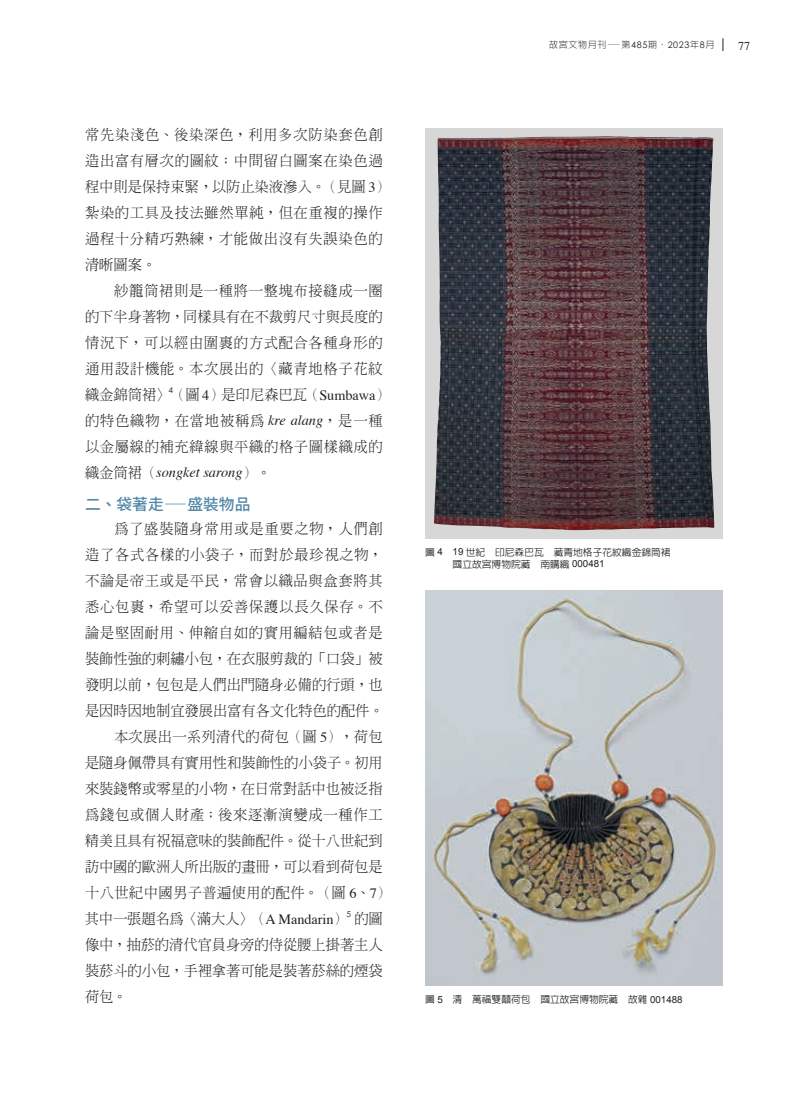
<style>
.page{position:relative;width:808px;height:1106px;background:#fff}
.page>*{position:absolute;margin:0;border:0;box-sizing:border-box;transform-origin:0 0}
.t1{font:500 15.75px "Noto Sans CJ Ktc";color:#5186a5}
.t2{font:300 14.25px/26px "AR Ming B5";letter-spacing:.045em;color:#231f20}
.t3{font:300 14.25px "AR Ming B5";color:#231f20}
.t4{font:300 14.25px "AR Ming B5";letter-spacing:-.01em;color:#231f20}
.t5{font:italic 14.25px "Times";color:#231f20}
.t6{font:300 14.25px "AR Ming B5";letter-spacing:.025em;color:#231f20}
.t7{font:12px "Times";color:#231f20}
.t8{font:500 9.75px/12px "AR Hei B5";color:#231f20}
.t9{font:300 9px "AR Hei B5";letter-spacing:.075em;color:#231f20}
.t10{font:8.25px "Century Gothic";color:#231f20}
.s1{font-family:"Times";font-weight:400}
.s2{font-family:"Times";font-weight:400;font-style:italic}
.s3{font-family:"AR Ming B5";font-weight:300;font-style:normal}
.s4{font-family:"Century Gothic";font-weight:400}
.s5{font-family:"Adobe Song Std"}
.s6{font-family:"Arial";font-weight:400}
</style>
<div class="page">
<svg style="left:723px;top:38px;width:1px;height:13px"></svg>
<svg style="left:425px;top:128px;width:298px;height:410px;background:#676166"></svg>
<img style="left:434px;top:136px;width:168px;height:394px">
<img style="left:425px;top:590px;width:298px;height:395px">
<p class="t2" style="left:85px;top:122px;width:306px">常先染淺色、後染深色，利用多次防染套色創造出富有層次的圖紋；中間留白圖案在染色過程中則是保持束緊，以防止染液滲入。（見圖 <span class="s1">3</span>）紮染的工具及技法雖然單純，但在重複的操作過程十分精巧熟練，才能做出沒有失誤染色的清晰圖案。</p>
<p class="t2" style="left:85px;top:278px;width:306px;text-indent:29px">紗籠筒裙則是一種將一整塊布接縫成一圈的下半身著物，同樣具有在不裁剪尺寸與長度的情況下，可以經由圍裹的方式配合各種身形的通用設計機能。本次展出的〈藏青地格子花紋織金錦筒裙〉（圖 <span class="s1">4</span>）是印尼森巴瓦（<span class="s1">Sumbawa</span>）</p>
<p class="t10" style="left:169px;top:385px;width:6px">4</p>
<p class="t2" style="left:85px;top:408px;width:299px">的特色織物，在當地被稱為 <span class="s2">kre alang</span>，是一種以金屬線的補充緯線與平織的格子圖樣織成的</p>
<p class="t5" style="left:85px;top:460px;width:187px"><span class="s3">織金筒裙（</span>songket sarong<span class="s3">）。</span></p>
<p class="t1" style="left:85px;top:495px;width:167px">二、袋著走―盛裝物品</p>
<p class="t2" style="left:114px;top:516px;width:270px">為了盛裝隨身常用或是重要之物，人們創</p>
<p class="t2" style="left:85px;top:542px;width:299px">造了各式各樣的小袋子，而對於最珍視之物，</p>
<p class="t2" style="left:85px;top:568px;width:299px">不論是帝王或是平民，常會以織品與盒套將其</p>
<p class="t2" style="left:85px;top:594px;width:299px">悉心包裹，希望可以妥善保護以長久保存。不</p>
<p class="t2" style="left:85px;top:620px;width:299px">論是堅固耐用、伸縮自如的實用編結包或者是</p>
<p class="t3" style="left:85px;top:651px;width:299px">裝飾性強的刺繡小包，在衣服剪裁的「口袋」被</p>
<p class="t3" style="left:85px;top:677px;width:299px">發明以前，包包是人們出門隨身必備的行頭，也</p>
<p class="t3" style="left:85px;top:703px;width:300px">是因時因地制宜發展出富有各文化特色的配件。</p>
<p class="t6" style="left:114px;top:729px;width:270px">本次展出一系列清代的荷包（圖 <span class="s1">5</span>），荷包</p>
<p class="t3" style="left:85px;top:755px;width:299px">是隨身佩帶具有實用性和裝飾性的小袋子。初用</p>
<p class="t3" style="left:85px;top:781px;width:299px">來裝錢幣或零星的小物，在日常對話中也被泛指</p>
<p class="t2" style="left:85px;top:801px;width:299px">為錢包或個人財產；後來逐漸演變成一種作工</p>
<p class="t3" style="left:85px;top:833px;width:299px">精美且具有祝福意味的裝飾配件。從十八世紀到</p>
<p class="t3" style="left:85px;top:859px;width:299px">訪中國的歐洲人所出版的畫冊，可以看到荷包是</p>
<p class="t2" style="left:85px;top:879px;width:307px">十八世紀中國男子普遍使用的配件。（圖 <span class="s1">6</span>、<span class="s1">7</span>）</p>
<p class="t4" style="left:85px;top:911px;width:264px">其中一張題名為〈滿大人〉（<span class="s1">A Mandarin</span>）</p>
<p class="t10" style="left:346px;top:909px;width:6px">5</p>
<p class="t2" style="left:85px;top:905px;width:299px;text-align:justify;text-indent:269px">的圖像中，抽菸的清代官員身旁的侍從腰上掛著主人裝菸斗的小包，手裡拿著可能是裝著菸絲的煙袋荷包。</p>
<p class="t9" style="left:549px;top:40px;width:167px">故宮文物月刊—第<span class="s4">485</span>期<span class="s5">・</span><span class="s4">2023</span>年<span class="s4">8</span>月</p>
<p class="t7" style="left:738px;top:34px;width:13px">77</p>
<p class="t8" style="left:453px;top:546px;width:229px;text-indent:-27px">圖 <span class="s6">4 19</span> 世紀　印尼森巴瓦　藏青地格子花紋織金錦筒裙　國立故宮博物院藏　南購織 <span class="s6">000481</span></p>
<p class="t8" style="left:425px;top:993px;width:259px">圖 <span class="s6">5</span> 清　萬福雙囍荷包　國立故宮博物院藏　故雜 <span class="s6">001488</span></p>
</div>
